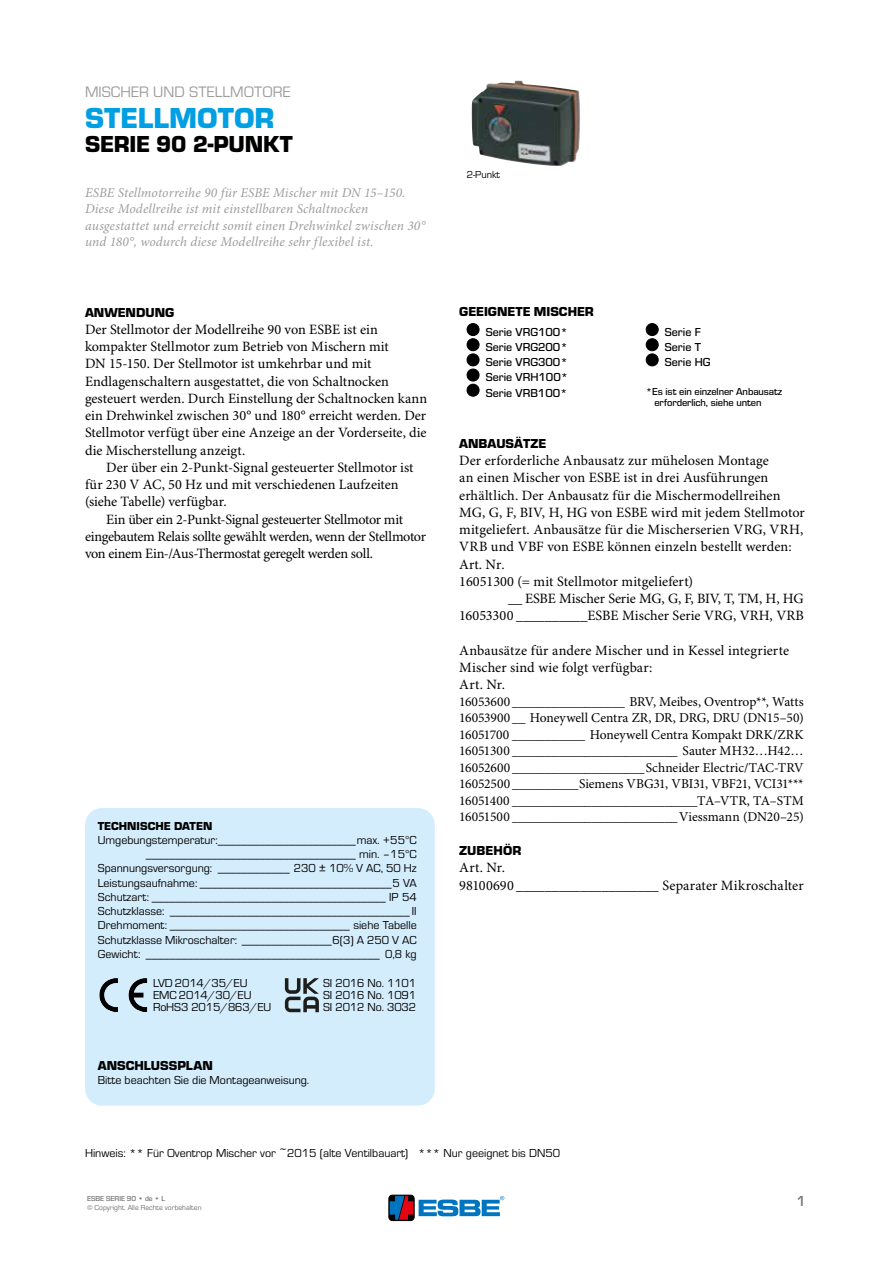
<style>
.page{position:relative;width:893px;height:1263px;background:#fff}
.page>*{position:absolute;margin:0;border:0;box-sizing:border-box;transform-origin:0 0}
.t1{font:700 30px "ESBE Eurostile";color:#009fe3}
.t2{font:700 24px "ESBE Eurostile";letter-spacing:-.01em;color:#000}
.t3{font:15.75px "ESBE Eurostile";color:#9d9d9c}
.t4{font:500 15px "ESBE Eurostile";color:#706f6f}
.t5{font:14.25px/17.2px "Minion Pro";letter-spacing:-.005em;color:#000}
.t6{font:14.25px/17.2px "Minion Pro";letter-spacing:-.025em;color:#000}
.t7{font:13.5px/16.5px "Minion Pro";letter-spacing:-.005em;color:#000;text-align:justify}
.t8{font:italic 13.5px/16.5px "Minion Pro";letter-spacing:.01em;color:#9d9d9c}
.t9{font:700 13.5px "ESBE Eurostile";color:#000}
.t10{font:12px/14.2px "ESBE Eurostile";color:#000;text-align:right}
.t11{font:500 12px/15.1px "ESBE Eurostile";color:#000;text-align:justify}
.t12{font:700 12px "ESBE Eurostile";color:#000}
.t13{font:500 10.5px/10.5px "ESBE Eurostile";letter-spacing:-.01em;color:#000}
.t14{font:10.5px "ESBE Eurostile";color:#000}
.t15{font:7.5px "ESBE Eurostile";color:#706f6f}
.t16{font:500 7.5px "ESBE Eurostile";color:#706f6f}
</style>
<div class="page">
<div style="left:85px;top:808px;width:350px;height:298px;background:#d4edfc;border-radius:17px"></div>
<img style="left:472px;top:81px;width:108px;height:85px">
<div style="left:467px;top:324px;width:12px;height:12px;background:#000;border-radius:50%"></div>
<div style="left:467px;top:323px;width:12px;height:13px;border:1px solid #000;border-radius:50%"></div>
<div style="left:467px;top:339px;width:12px;height:12px;background:#000;border-radius:50%"></div>
<div style="left:467px;top:338px;width:12px;height:13px;border:1px solid #000;border-radius:50%"></div>
<div style="left:467px;top:354px;width:12px;height:12px;background:#000;border-radius:50%"></div>
<div style="left:467px;top:353px;width:12px;height:13px;border:1px solid #000;border-radius:50%"></div>
<div style="left:467px;top:369px;width:12px;height:12px;background:#000;border-radius:50%"></div>
<div style="left:467px;top:369px;width:12px;height:12px;border:1px solid #000;border-radius:50%"></div>
<div style="left:467px;top:384px;width:12px;height:12px;background:#000;border-radius:50%"></div>
<div style="left:467px;top:384px;width:12px;height:13px;border:1px solid #000;border-radius:50%"></div>
<div style="left:646px;top:324px;width:12px;height:12px;background:#000;border-radius:50%"></div>
<div style="left:646px;top:323px;width:13px;height:13px;border:1px solid #000;border-radius:50%"></div>
<div style="left:646px;top:339px;width:12px;height:12px;background:#000;border-radius:50%"></div>
<div style="left:646px;top:338px;width:13px;height:13px;border:1px solid #000;border-radius:50%"></div>
<div style="left:646px;top:354px;width:12px;height:12px;background:#000;border-radius:50%"></div>
<div style="left:646px;top:353px;width:13px;height:13px;border:1px solid #000;border-radius:50%"></div>
<svg style="left:99px;top:978px;width:19px;height:34px"></svg>
<svg style="left:129px;top:978px;width:18px;height:34px"></svg>
<svg style="left:285px;top:978px;width:34px;height:34px"></svg>
<div style="left:389px;top:1195px;width:25px;height:25px;border:1px solid #000;border-radius:4px"></div>
<svg style="left:390px;top:1196px;width:23px;height:24px"></svg>
<svg style="left:419px;top:1196px;width:85px;height:20px"></svg>
<p class="t3" style="left:85px;top:83px;width:207px">MISCHER UND STELLMOTORE</p>
<h1 class="t1" style="left:85px;top:102px;width:191px">STELLMOTOR</h1>
<h2 class="t2" style="left:85px;top:131px;width:209px">SERIE 90 2-PUNKT</h2>
<p class="t8" style="left:85px;top:185px;width:342px">ESBE Stellmotorreihe 90 für ESBE Mischer mit DN 15–150.<br>Diese Modellreihe ist mit einstellbaren Schaltnocken ausgestattet und erreicht somit einen Drehwinkel zwischen 30° und 180°, wodurch diese Modellreihe sehr flexibel ist.</p>
<p class="t9" style="left:85px;top:305px;width:91px">ANWENDUNG</p>
<p class="t5" style="left:85px;top:321px;width:344px">Der Stellmotor der Modellreihe 90 von ESBE ist ein kompakter Stellmotor zum Betrieb von Mischern mit<br>DN 15-150. Der Stellmotor ist umkehrbar und mit Endlagenschaltern ausgestattet, die von Schaltnocken gesteuert werden. Durch Einstellung der Schaltnocken kann ein Drehwinkel zwischen 30° und 180° erreicht werden. Der Stellmotor verfügt über eine Anzeige an der Vorderseite, die die Mischerstellung anzeigt.</p>
<p class="t5" style="left:85px;top:459px;width:330px;text-indent:21px">Der über ein 2-Punkt-Signal gesteuerter Stellmotor ist für 230 V AC, 50 Hz und mit verschiedenen Laufzeiten (siehe Tabelle) verfügbar.</p>
<p class="t6" style="left:85px;top:511px;width:342px;text-indent:21px">Ein über ein 2-Punkt-Signal gesteuerter Stellmotor mit eingebautem Relais sollte gewählt werden, wenn der Stellmotor von einem Ein-/Aus-Thermostat geregelt werden soll.</p>
<p class="t12" style="left:98px;top:819px;width:116px">TECHNISCHE DATEN</p>
<p class="t10" style="left:98px;top:833px;width:320px">Umgebungstemperatur:_______________________max. +55°C ___________________________________ min. –15°C Spannungsversorgung: ____________ 230 ± 10% V AC, 50 Hz Leistungsaufnahme: ________________________________5 VA Schutzart: _______________________________________ IP 54<br>Schutzklasse: ________________________________________ II Drehmoment: ______________________________ siehe Tabelle Schutzklasse Mikroschalter: _______________6(3) A 250 V AC Gewicht: _______________________________________ 0,8 kg</p>
<p class="t10" style="left:153px;top:976px;width:96px">LVD 2014/35/EU</p>
<p class="t10" style="left:323px;top:976px;width:95px">SI 2016 No. 1101</p>
<p class="t10" style="left:153px;top:988px;width:100px">EMC 2014/30/EU</p>
<p class="t10" style="left:323px;top:988px;width:95px">SI 2016 No. 1091</p>
<p class="t10" style="left:153px;top:1000px;width:120px">RoHS3 2015/863/EU</p>
<p class="t10" style="left:323px;top:1000px;width:95px">SI 2012 No. 3032</p>
<p class="t9" style="left:98px;top:1058px;width:116px">ANSCHLUSSPLAN</p>
<p class="t10" style="left:98px;top:1073px;width:213px">Bitte beachten Sie die Montageanweisung.</p>
<p class="t14" style="left:467px;top:169px;width:35px">2-Punkt</p>
<p class="t9" style="left:459px;top:304px;width:136px">GEEIGNETE MISCHER</p>
<p class="t11" style="left:486px;top:325px;width:84px">Serie VRG100* Serie VRG200* Serie VRG300* Serie VRH100* Serie VRB100*</p>
<p class="t11" style="left:665px;top:325px;width:47px;text-align:left">Serie F<br>Serie T<br>Serie HG</p>
<p class="t13" style="left:654px;top:387px;width:129px;text-indent:-9px">*Es ist ein einzelner Anbausatz erforderlich, siehe unten</p>
<p class="t9" style="left:459px;top:436px;width:88px">ANBAUSÄTZE</p>
<p class="t5" style="left:459px;top:452px;width:347px">Der erforderliche Anbausatz zur mühelosen Montage<br>an einen Mischer von ESBE ist in drei Ausführungen erhältlich. Der Anbausatz für die Mischermodellreihen MG, G, F, BIV, H, HG von ESBE wird mit jedem Stellmotor mitgeliefert. Anbausätze für die Mischerserien VRG, VRH, VRB und VBF von ESBE können einzeln bestellt werden:<br>Art. Nr.<br>16051300 (= mit Stellmotor mitgeliefert)</p>
<p class="t5" style="left:459px;top:591px;width:346px;text-align:right">__ ESBE Mischer Serie MG, G, F, BIV, T, TM, H, HG<br>16053300 __________ESBE Mischer Serie VRG, VRH, VRB</p>
<p class="t5" style="left:459px;top:642px;width:331px">Anbausätze für andere Mischer und in Kessel integrierte<br>Mischer sind wie folgt verfügbar:<br>Art. Nr.</p>
<p class="t7" style="left:459px;top:694px;width:346px">16053600 _________________ BRV, Meibes, Oventrop**, Watts 16053900 __ Honeywell Centra ZR, DR, DRG, DRU (DN15–50)<br>16051700 ___________ Honeywell Centra Kompakt DRK/ZRK 16051300 _________________________ Sauter MH32…H42… 16052600 ____________________Schneider Electric/TAC-TRV 16052500 __________Siemens VBG31, VBI31, VBF21, VCI31*** 16051400 ____________________________TA–VTR, TA–STM 16051500 _________________________Viessmann (DN20–25)</p>
<p class="t9" style="left:459px;top:843px;width:64px">ZUBEHÖR</p>
<p class="t5" style="left:459px;top:860px;width:346px">Art. Nr.<br>98100690 ____________________ Separater Mikroschalter</p>
<p class="t10" style="left:85px;top:1146px;width:477px">Hinweis: ** Für Oventrop Mischer vor ~2015 (alte Ventilbauart) *** Nur geeignet bis DN50</p>
<p class="t16" style="left:87px;top:1194px;width:79px">ESBE SERIE 90 • de • L</p>
<p class="t15" style="left:87px;top:1203px;width:116px">© Copyright. Alle Rechte vorbehalten</p>
<p class="t4" style="left:796px;top:1193px;width:11px">1</p>
</div>
